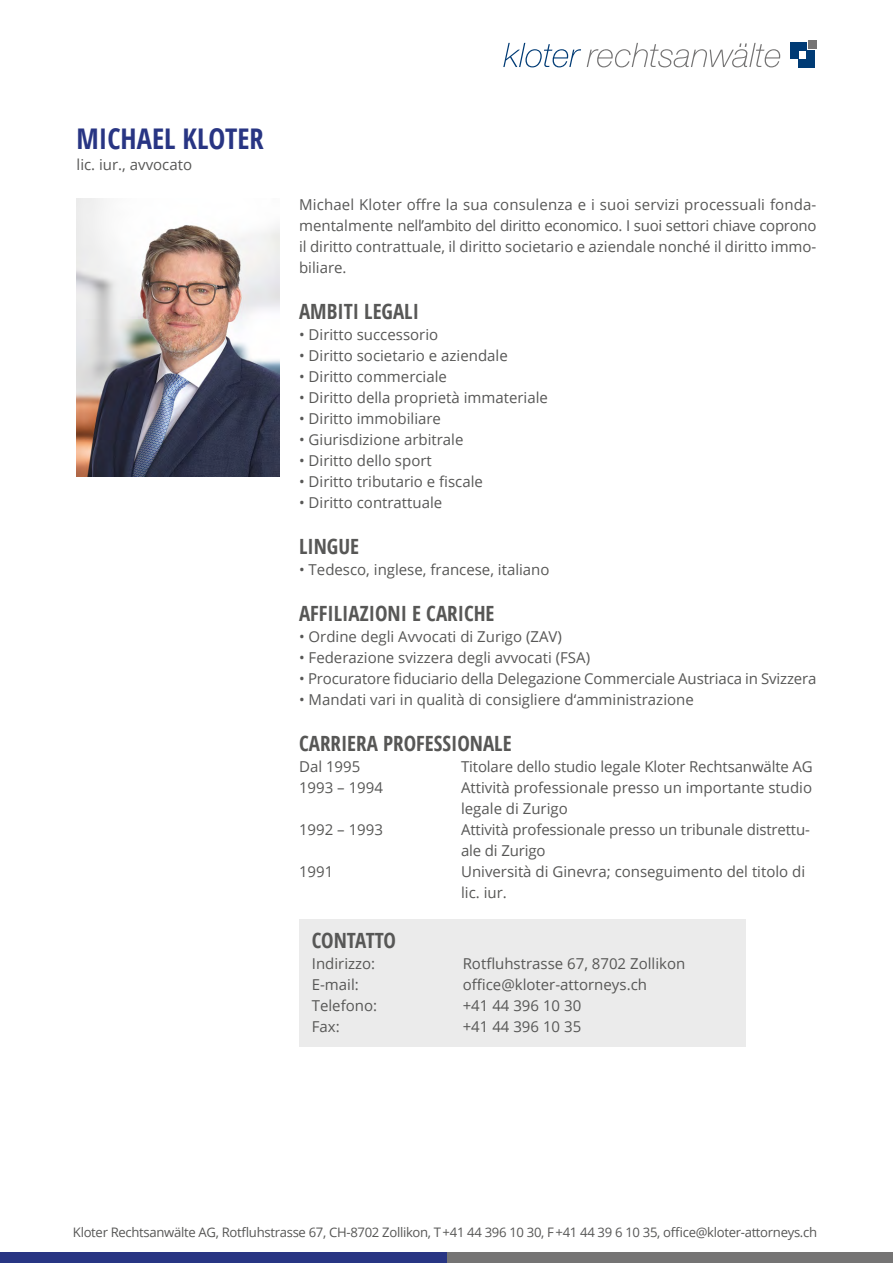
<style>
.page{position:relative;width:893px;height:1263px;background:#fff}
.page>*{position:absolute;margin:0;border:0;box-sizing:border-box;transform-origin:0 0}
.t1{font:700 28.5px "Open Sans Condensed";color:#283583}
.t2{font:700 21px "Open Sans Condensed";color:#575756}
.t3{font:15px/21px "Open Sans";color:#575756}
.t4{font:13.05px "Open Sans";letter-spacing:-.025em;color:#575756}
</style>
<div class="page">
<div style="left:808px;top:41px;width:8px;height:8px;background:#757474"></div>
<div style="left:790px;top:51px;width:8px;height:8px;background:#003b75"></div>
<div style="left:806px;top:59px;width:8px;height:8px;background:#003b75"></div>
<div style="left:798px;top:59px;width:8px;height:8px;background:#003b75"></div>
<div style="left:806px;top:51px;width:8px;height:8px;background:#003b75"></div>
<div style="left:798px;top:43px;width:8px;height:8px;background:#003b75"></div>
<div style="left:790px;top:43px;width:8px;height:8px;background:#003b75"></div>
<svg style="left:503px;top:43px;width:78px;height:24px"></svg>
<svg style="left:587px;top:43px;width:193px;height:24px"></svg>
<div style="left:446px;top:1252px;width:447px;height:11px;background:#757474"></div>
<div style="left:0;top:1252px;width:446px;height:11px;background:#283583"></div>
<div style="left:299px;top:919px;width:447px;height:128px;background:#ebebeb"></div>
<img style="left:77px;top:198px;width:203px;height:279px">
<h1 class="t1" style="left:77px;top:119px;width:189px">MICHAEL KLOTER</h1>
<p class="t3" style="left:77px;top:154px;width:117px">lic. iur., avvocato</p>
<p class="t3" style="left:299px;top:193px;width:519px;text-align:justify">Michael Kloter offre la sua consulenza e i suoi servizi processuali fonda&shy;mentalmente nell’ambito del diritto economico. I suoi settori chiave coprono il diritto contrattuale, il diritto societario e aziendale nonché il diritto immo&shy;biliare.</p>
<h2 class="t2" style="left:299px;top:296px;width:121px">AMBITI LEGALI</h2>
<p class="t3" style="left:299px;top:323px;width:141px">• Diritto successorio</p>
<p class="t3" style="left:299px;top:344px;width:210px">• Diritto societario e aziendale</p>
<p class="t3" style="left:299px;top:365px;width:149px">• Diritto commerciale</p>
<p class="t3" style="left:299px;top:386px;width:250px">• Diritto della proprietà immateriale</p>
<p class="t3" style="left:299px;top:407px;width:143px">• Diritto immobiliare</p>
<p class="t3" style="left:299px;top:428px;width:166px">• Giurisdizione arbitrale</p>
<p class="t3" style="left:299px;top:449px;width:134px">• Diritto dello sport</p>
<p class="t3" style="left:299px;top:470px;width:185px">• Diritto tributario e fiscale</p>
<p class="t3" style="left:299px;top:491px;width:145px">• Diritto contrattuale</p>
<h2 class="t2" style="left:299px;top:532px;width:62px">LINGUE</h2>
<p class="t3" style="left:299px;top:559px;width:252px">• Tedesco, inglese, francese, italiano</p>
<h2 class="t2" style="left:299px;top:599px;width:197px">AFFILIAZIONI E CARICHE</h2>
<p class="t3" style="left:299px;top:626px;width:264px">• Ordine degli Avvocati di Zurigo (ZAV)</p>
<p class="t3" style="left:299px;top:647px;width:293px">• Federazione svizzera degli avvocati (FSA)</p>
<p class="t3" style="left:299px;top:668px;width:519px">• Procuratore fiduciario della Delegazione Commerciale Austriaca in Svizzera</p>
<p class="t3" style="left:299px;top:689px;width:396px">• Mandati vari in qualità di consigliere d‘amministrazione</p>
<h2 class="t2" style="left:299px;top:729px;width:214px">CARRIERA PROFESSIONALE</h2>
<p class="t3" style="left:299px;top:756px;width:63px">Dal 1995</p>
<p class="t3" style="left:461px;top:756px;width:353px">Titolare dello studio legale Kloter Rechtsanwälte AG</p>
<p class="t3" style="left:299px;top:777px;width:85px">1993 – 1994</p>
<p class="t3" style="left:461px;top:777px;width:353px">Attività professionale presso un importante studio legale di Zurigo</p>
<p class="t3" style="left:299px;top:819px;width:85px">1992 – 1993</p>
<p class="t3" style="left:461px;top:819px;width:350px">Attività professionale presso un tribunale distrettu&shy;ale di Zurigo</p>
<p class="t3" style="left:299px;top:861px;width:36px">1991</p>
<p class="t3" style="left:461px;top:861px;width:346px">Università di Ginevra; conseguimento del titolo di lic. iur.</p>
<h2 class="t2" style="left:312px;top:926px;width:86px">CONTATTO</h2>
<p class="t3" style="left:312px;top:953px;width:65px">Indirizzo:</p>
<p class="t3" style="left:463px;top:953px;width:224px">Rotfluhstrasse 67, 8702 Zollikon</p>
<p class="t3" style="left:312px;top:974px;width:49px">E-mail:</p>
<p class="t3" style="left:463px;top:974px;width:186px">office@kloter-attorneys.ch</p>
<p class="t3" style="left:312px;top:995px;width:67px">Telefono:</p>
<p class="t3" style="left:463px;top:995px;width:120px">+41 44 396 10 30</p>
<p class="t3" style="left:312px;top:1016px;width:29px">Fax:</p>
<p class="t3" style="left:463px;top:1016px;width:120px">+41 44 396 10 35</p>
<p class="t4" style="left:73px;top:1223px;width:746px">Kloter Rechtsanwälte AG, Rotfluhstrasse 67, CH-8702 Zollikon, T +41 44 396 10 30, F +41 44 39 6 10 35, office@kloter-attorneys.ch</p>
</div>
